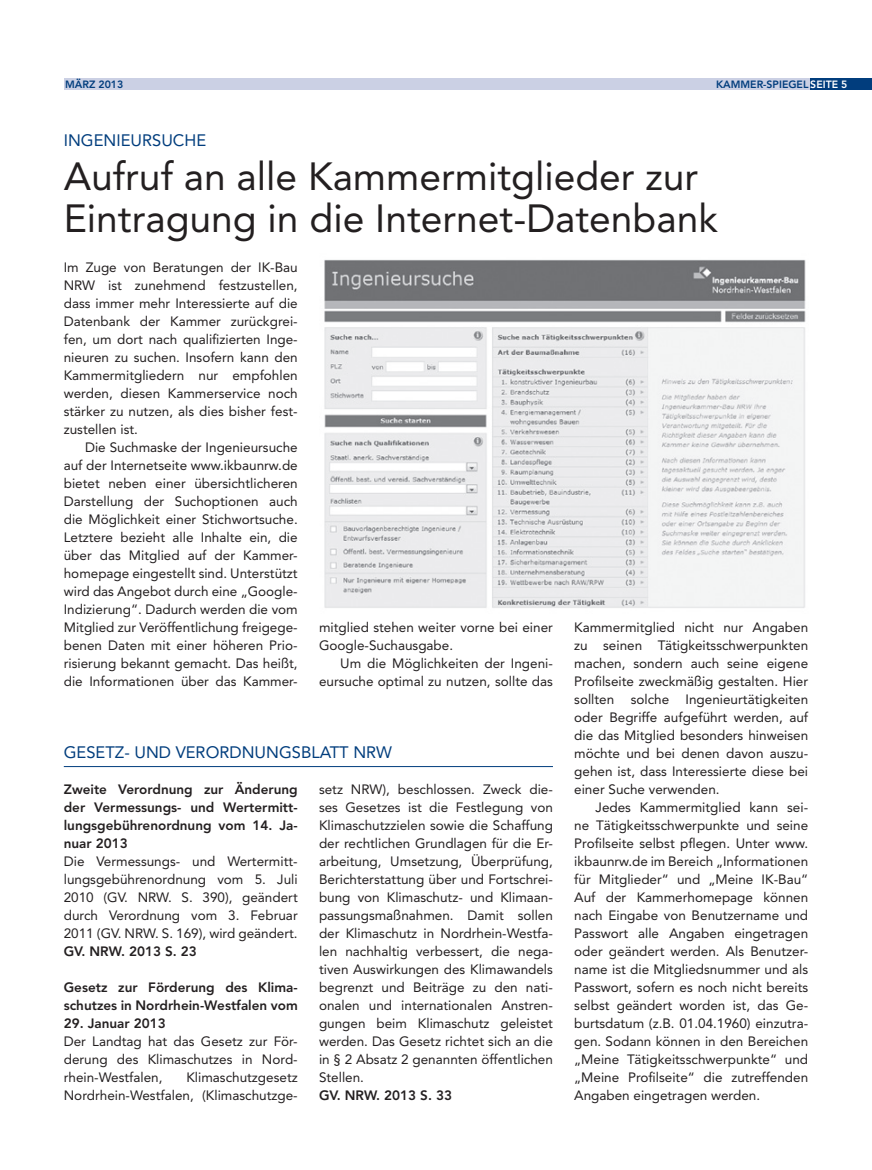
<style>
.page{position:relative;width:872px;height:1170px;background:#fff}
.page>*{position:absolute;margin:0;border:0;box-sizing:border-box;transform-origin:0 0}
.t1{font:39px/42px "Avenir LT Std";color:#231f20}
.t2{font:16.5px "Avenir LT Std";color:#013d7d}
.t3{font:13.5px/18px "Avenir LT Std";color:#231f20;text-align:justify}
.t4{font:800 13.5px/18px "Avenir LT Std";color:#231f20;text-align:justify}
.t5{font:800 10.5px "Avenir LT Std";color:#013d7d}
.s1{color:#fff}
</style>
<div class="page">
<div style="left:808px;top:79px;width:64px;height:11px;background:#013d7d"></div>
<div style="left:64px;top:79px;width:745px;height:11px;background:#cbd0e4"></div>
<img style="left:324px;top:260px;width:482px;height:348px">
<hr style="left:64px;top:766px;width:489px;height:1px;background:#013d7d">
<p class="t5" style="left:65px;top:78px;width:60px">März 2013</p>
<p class="t5" style="left:716px;top:78px;width:133px">KAMMER PIEGEL <span class="s1">Seite 5</span></p>
<p class="t5" style="left:722px;top:78px;width:9px">ammer</p>
<p class="t5" style="left:762px;top:78px;width:17px">-Spiegel</p>
<p class="t2" style="left:64px;top:130px;width:16px">Ingenieursuche</p>
<h1 class="t1" style="left:64px;top:155px;width:655px">Aufruf an alle Kammermitglieder zur<br>Eintragung in die Internet-Datenbank</h1>
<p class="t3" style="left:64px;top:258px;width:235px">Im Zuge von Beratungen der IK-Bau NRW ist zunehmend festzustellen, dass immer mehr Interessierte auf die Datenbank der Kammer zurückgrei&shy;fen, um dort nach qualifizierten Inge&shy;nieuren zu suchen. Insofern kann den Kammermitgliedern nur empfohlen werden, diesen Kammerservice noch stärker zu nutzen, als dies bisher fest&shy;zustellen ist.</p>
<p class="t3" style="left:64px;top:438px;width:235px;text-indent:21px">Die Suchmaske der Ingenieursuche auf der Internetseite www.ikbaunrw.de bietet neben einer übersichtlicheren Darstellung der Suchoptionen auch die Möglichkeit einer Stichwortsuche.<br>Letztere bezieht alle Inhalte ein, die über das Mitglied auf der Kammer&shy;homepage eingestellt sind. Unterstützt wird das Angebot durch eine „Google-Indizierung“. Dadurch werden die vom Mitglied zur Veröffentlichung freigege&shy;benen Daten mit einer höheren Prio&shy;risierung bekannt gemacht. Das heißt, die Informationen über das Kammer-</p>
<p class="t3" style="left:319px;top:618px;width:235px">mitglied stehen weiter vorne bei einer<br>Google-Suchausgabe.</p>
<p class="t3" style="left:319px;top:654px;width:235px;text-align:right">Um die Möglichkeiten der Ingeni&shy;eursuche optimal zu nutzen, sollte das</p>
<p class="t2" style="left:64px;top:742px;width:23px">Gesetz</p>
<p class="t2" style="left:124px;top:742px;width:23px">- und</p>
<p class="t2" style="left:176px;top:742px;width:22px">Verordnungsblatt</p>
<p class="t2" style="left:353px;top:742px;width:40px">NRW</p>
<p class="t3" style="left:319px;top:780px;width:235px">setz NRW), beschlossen. Zweck die&shy;ses Gesetzes ist die Festlegung von Klimaschutzzielen sowie die Schaffung der rechtlichen Grundlagen für die Er&shy;arbeitung, Umsetzung, Überprüfung, Berichterstattung über und Fortschrei&shy;bung von Klimaschutz- und Klimaan&shy;passungsmaßnahmen. Damit sollen der Klimaschutz in Nordrhein-Westfa&shy;len nachhaltig verbessert, die nega&shy;tiven Auswirkungen des Klimawandels begrenzt und Beiträge zu den nati&shy;onalen und internationalen Anstren&shy;gungen beim Klimaschutz geleistet werden. Das Gesetz richtet sich an die in § 2 Absatz 2 genannten öffentlichen Stellen.</p>
<p class="t4" style="left:319px;top:1086px;width:134px">GV. NRW. 2013 S. 33</p>
<p class="t4" style="left:64px;top:780px;width:235px">Zweite Verordnung zur Änderung der Vermessungs- und Wertermitt&shy;lungsgebührenordnung vom 14. Ja&shy;nuar 2013</p>
<p class="t3" style="left:64px;top:852px;width:235px">Die Vermessungs- und Wertermitt&shy;lungsgebührenordnung vom 5. Juli 2010 (GV. NRW. S. 390), geändert durch Verordnung vom 3. Februar 2011 (GV. NRW. S. 169), wird geändert.</p>
<p class="t4" style="left:64px;top:942px;width:134px">GV. NRW. 2013 S. 23</p>
<p class="t4" style="left:64px;top:978px;width:235px">Gesetz zur Förderung des Klima&shy;schutzes in Nordrhein-Westfalen vom</p>
<p class="t4" style="left:64px;top:1014px;width:103px">29. Januar 2013</p>
<p class="t3" style="left:64px;top:1032px;width:235px">Der Landtag hat das Gesetz zur För&shy;derung des Klimaschutzes in Nord&shy;rhein-Westfalen,</p>
<p class="t3" style="left:64px;top:1068px;width:235px;text-align:right">Klimaschutzgesetz<br>Nordrhein-Westfalen, (Klimaschutzge-</p>
<p class="t3" style="left:574px;top:618px;width:235px">Kammermitglied nicht nur Angaben zu seinen Tätigkeitsschwerpunkten machen, sondern auch seine eigene Profilseite zweckmäßig gestalten. Hier sollten solche Ingenieurtätigkeiten oder Begriffe aufgeführt werden, auf die das Mitglied besonders hinweisen möchte und bei denen davon auszu&shy;gehen ist, dass Interessierte diese bei einer Suche verwenden.</p>
<p class="t3" style="left:574px;top:798px;width:235px;text-indent:21px">Jedes Kammermitglied kann sei&shy;ne Tätigkeitsschwerpunkte und seine Profilseite selbst pflegen. Unter www. ikbaunrw.de im Bereich „Informationen für Mitglieder“ und „Meine IK-Bau“ Auf der Kammerhomepage können nach Eingabe von Benutzername und Passwort alle Angaben eingetragen oder geändert werden. Als Benutzer&shy;name ist die Mitgliedsnummer und als Passwort, sofern es noch nicht bereits selbst geändert worden ist, das Ge&shy;burtsdatum (z.B. 01.04.1960) einzutra&shy;gen. Sodann können in den Bereichen „Meine Tätigkeitsschwerpunkte“ und „Meine Profilseite“ die zutreffenden Angaben eingetragen werden.</p>
</div>
